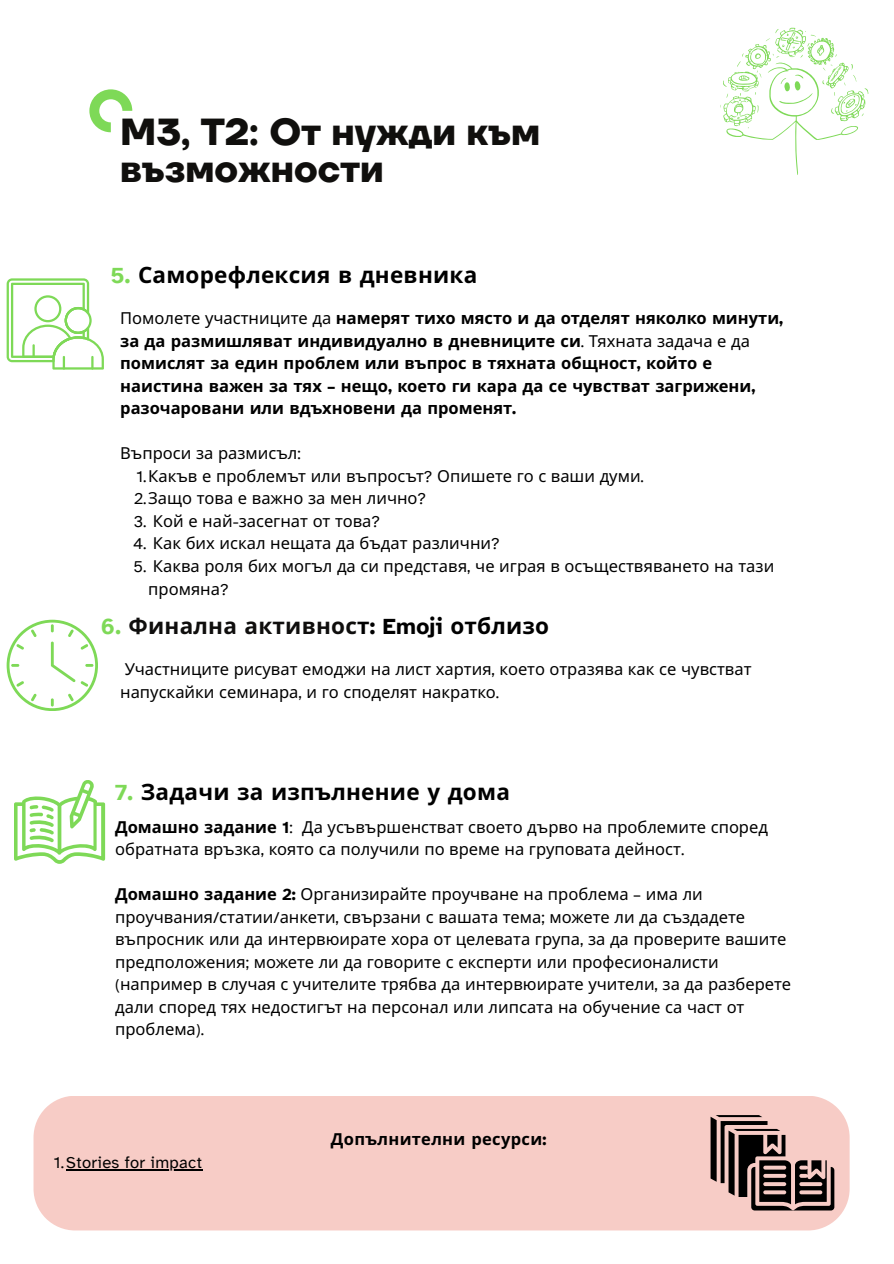
<style>
.page{position:relative;width:894px;height:1264px;background:#fff}
.page>*{position:absolute;margin:0;border:0;box-sizing:border-box;transform-origin:0 0}
.t1{font:700 37.5px/37.2px "TT Firs Neue";color:#100f0d}
.t2{font:700 22.5px "Noto Sans";letter-spacing:.01em;color:#000}
.t3{font:700 22.5px "Noto Sans";letter-spacing:.01em;color:#0f0e0d}
.t4{font:16.5px/22.5px "Noto Sans";color:#000}
.t5{font:700 16.5px/22.5px "Noto Sans";color:#000}
.t6{font:700 16.5px "Noto Sans";letter-spacing:.02em;color:#000}
.t7{font:16.5px "Atkinson Hyperlegible";letter-spacing:.02em;color:#000}
.s1{font-family:"Atkinson Hyperlegible";color:#7ed957}
.s2{font-weight:400}
.s3{font-family:"Atkinson Hyperlegible"}
.s4{font-family:"Atkinson Hyperlegible";font-weight:400}
.s5{color:#000}
.s6{font-family:"Atkinson Hyperlegible";color:#000}
.s7{font-weight:700}
.s8{font-family:"Atkinson Hyperlegible";font-weight:700}
</style>
<div class="page">
<svg style="left:89px;top:89px;width:43px;height:43px"></svg>
<div style="left:33px;top:1095px;width:816px;height:135px;background:#f7ccc6"></div>
<hr style="left:66px;top:1168px;width:136px;height:1px;background:#000">
<svg style="left:710px;top:1115px;width:124px;height:95px"></svg>
<svg style="left:7px;top:278px;width:96px;height:91px"></svg>
<svg style="left:7px;top:619px;width:91px;height:92px"></svg>
<svg style="left:14px;top:780px;width:91px;height:83px"></svg>
<svg style="left:720px;top:28px;width:148px;height:147px"></svg>
<h1 class="t1" style="left:120px;top:114px;width:421px">M3, T2: От нужди към възможности</h1>
<h2 class="t2" style="left:111px;top:258px;width:368px"><span class="s1">5.</span> Саморефлексия в дневника</h2>
<p class="t5" style="left:120px;top:306px;width:664px"><span class="s2">Помолете участниците да</span> намерят тихо място и да отделят няколко минути<span class="s3">, </span>за да размишляват индивидуално в дневниците си<span class="s4">.</span> <span class="s2">Тяхната задача е да </span>помислят за един проблем или въпрос в тяхната общност<span class="s3">,</span> който е наистина важен за тях <span class="s3">–</span> нещо<span class="s3">,</span> което ги кара да се чувстват загрижени<span class="s3">, </span>разочаровани или вдъхновени да променят<span class="s3">.</span></p>
<p class="t4" style="left:134px;top:442px;width:511px;text-indent:-14px">Въпроси за размисъл<span class="s3">:<br>1.</span>Какъв е проблемът или въпросът<span class="s3">?</span> Опишете го с ваши думи<span class="s3">.<br>2.</span>Защо това е важно за мен лично<span class="s3">?</span></p>
<p class="t4" style="left:134px;top:509px;width:248px"><span class="s3">3.</span> Кой е най<span class="s3">-</span>засегнат от това<span class="s3">?</span></p>
<p class="t4" style="left:133px;top:532px;width:368px"><span class="s3">4.</span> Как бих искал нещата да бъдат различни<span class="s3">?</span></p>
<p class="t4" style="left:148px;top:554px;width:627px;text-indent:-15px"><span class="s3">5.</span> Каква роля бих могъл да си представя<span class="s3">,</span> че играя в осъществяването на тази промяна<span class="s3">?</span></p>
<h2 class="t3" style="left:101px;top:610px;width:449px"><span class="s1">6.</span> Финална активнос<span class="s5">т</span><span class="s6">: Emoji</span> <span class="s5">отблизо</span></h2>
<p class="t4" style="left:120px;top:657px;width:632px">Участниците рисуват емоджи на лист хартия<span class="s3">,</span> което отразява как се чувстват напускайки семинара<span class="s3">,</span> и го споделят накратко<span class="s3">.</span></p>
<h2 class="t2" style="left:115px;top:776px;width:396px"><span class="s1">7.</span> Задачи за изпълнение у дома</h2>
<p class="t4" style="left:115px;top:815px;width:654px"><span class="s7">Домашно задание</span> <span class="s8">1</span><span class="s3">:</span> Да усъвършенстват своето дърво на проблемите според обратната връзка<span class="s3">,</span> която са получили по време на груповата дейност<span class="s3">.</span></p>
<p class="t4" style="left:115px;top:882px;width:677px"><span class="s7">Домашно задание</span> <span class="s8">2:</span> Организирайте проучване на проблема <span class="s3">–</span> има ли проучвания<span class="s3">/</span>статии<span class="s3">/</span>анкети<span class="s3">,</span> свързани с вашата тема<span class="s3">;</span> можете ли да създадете въпросник или да интервюирате хора от целевата група<span class="s3">,</span> за да проверите вашите предположения<span class="s3">;</span> можете ли да говорите с експерти или професионалисти <span class="s3">(</span>например в случая с учителите трябва да интервюирате учители<span class="s3">,</span> за да разберете дали според тях недостигът на персонал или липсата на обучение са част от проблема<span class="s3">).</span></p>
<p class="t7" style="left:54px;top:1152px;width:150px">1.Stories for impact</p>
<p class="t6" style="left:331px;top:1127px;width:217px">Допълнителни ресурси<span class="s3">:</span></p>
</div>
